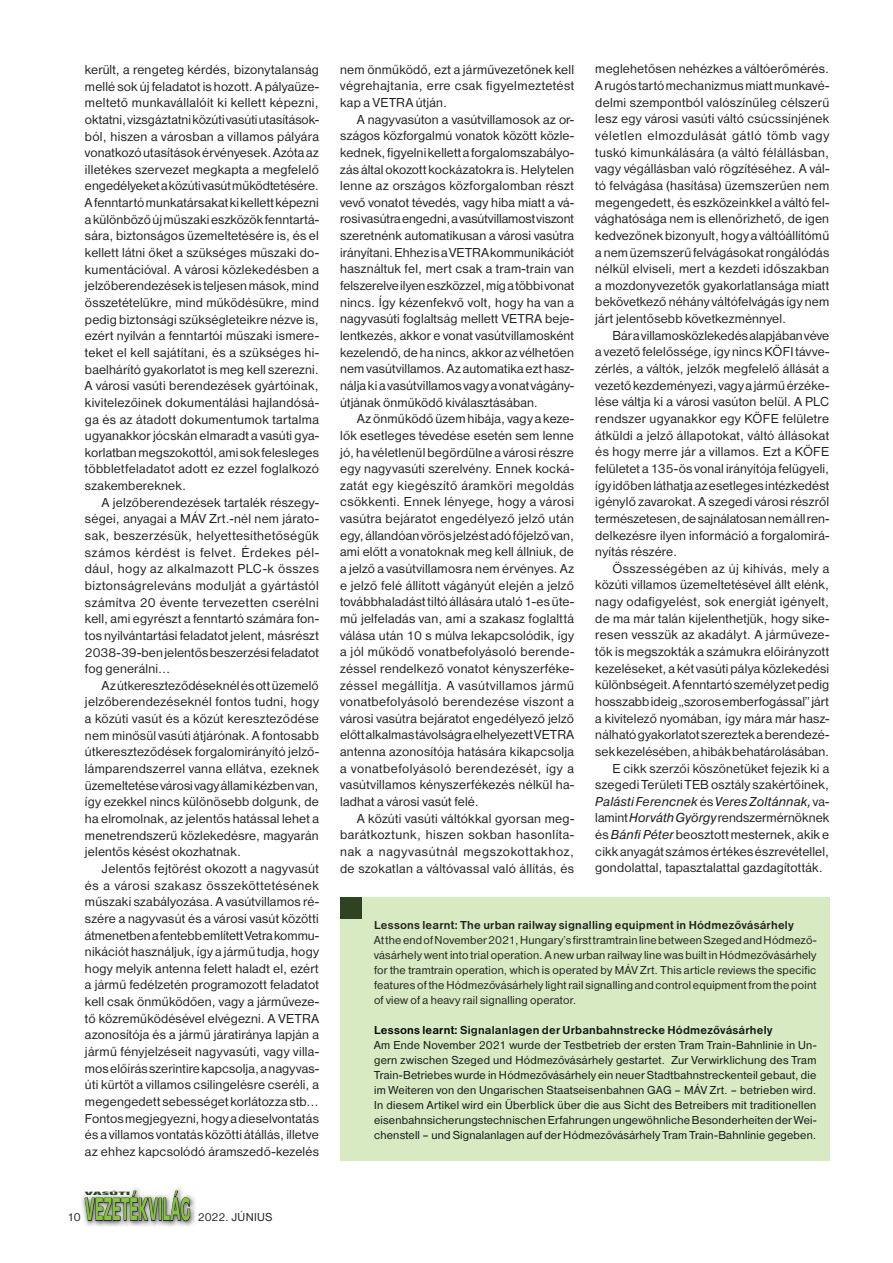
<style>
.page{position:relative;width:893px;height:1263px;background:#fff}
.page>*{position:absolute;margin:0;border:0;box-sizing:border-box;transform-origin:0 0}
.t1{font:700 30px "H Antique Olive";color:#85c441;scale:.5 1}
.t2{font:13.5px/16.6px "Nimbus San DEE";letter-spacing:.015em;color:#231f20;text-align:justify}
.t3{font:italic 13.5px "Nimbus San DEE";letter-spacing:.01em;color:#231f20}
.t4{font:12px/15px "Nimbus San DEE";letter-spacing:.02em;color:#101417}
.t5{font:12px/15px "Nimbus San DEE";letter-spacing:.015em;color:#231f20;text-align:justify}
.t6{font:700 12px "Nimbus San DEE";letter-spacing:.02em;color:#231f20}
.t7{font:700 condensed 4.5px "H Antique Olive";color:#2f4322;scale:4 1}
.s1{font-style:normal}
.s2{font-style:italic}
.s3{font-weight:700;color:#000}
.s4{font-weight:700}
</style>
<div class="page">
<img style="left:81px;top:1188px;width:114px;height:37px">
<svg style="left:84px;top:1190px;width:107px;height:37px"></svg>
<div style="left:340px;top:897px;width:489px;height:264px;background:#d7eac1"></div>
<div style="left:340px;top:897px;width:21px;height:21px;background:#2f4322"></div>
<p class="t2" style="left:85px;top:62px;width:235px">került, a rengeteg kérdés, bizonytalanság mellé sok új feladatot is hozott. A pályaüze&shy;meltető munkavállalóit ki kellett képezni, oktatni, vizsgáztatni közúti vasúti utasítások&shy;ból, hiszen a városban a villamos pályára vonatkozó utasítások érvényesek. Azóta az illetékes szervezet megkapta a megfelelő engedélyeket a közúti vasút működtetésére.<br>A fenntartó munkatársakat ki kellett képezni a különböző új műszaki eszközök fenntartá&shy;sára, biztonságos üzemeltetésére is, és el kellett látni őket a szükséges műszaki do&shy;kumentációval. A városi közlekedésben a jelzőberendezések is teljesen mások, mind összetételükre, mind működésükre, mind pedig biztonsági szükségleteikre nézve is, ezért nyilván a fenntartói műszaki ismere&shy;teket el kell sajátítani, és a szükséges hi&shy;baelhárító gyakorlatot is meg kell szerezni.<br>A városi vasúti berendezések gyártóinak, kivitelezőinek dokumentálási hajlandósá&shy;ga és az átadott dokumentumok tartalma ugyanakkor jócskán elmaradt a vasúti gya&shy;korlatban megszokottól, ami sok felesleges többletfeladatot adott ez ezzel foglalkozó szakembereknek.</p>
<p class="t2" style="left:85px;top:495px;width:235px;text-indent:17px">A jelzőberendezések tartalék részegy&shy;ségei, anyagai a MÁV Zrt.-nél nem járato&shy;sak, beszerzésük, helyettesíthetőségük számos kérdést is felvet. Érdekes pél&shy;dául, hogy az alkalmazott PLC-k összes biztonságreleváns modulját a gyártástól számítva 20 évente tervezetten cserélni kell, ami egyrészt a fenntartó számára fon&shy;tos nyilvántartási feladatot jelent, másrészt 2038-39-ben jelentős beszerzési feladatot fog generálni…</p>
<p class="t2" style="left:85px;top:678px;width:235px;text-indent:17px">Az útkereszteződéseknél és ott üzemelő jelzőberendezéseknél fontos tudni, hogy a közúti vasút és a közút kereszteződése nem minősül vasúti átjárónak. A fontosabb útkereszteződések forgalomirányító jelző&shy;lámparendszerrel vanna ellátva, ezeknek üzemeltetése városi vagy állami kézben van, így ezekkel nincs különösebb dolgunk, de ha elromolnak, az jelentős hatással lehet a menetrendszerű közlekedésre, magyarán jelentős késést okozhatnak.</p>
<p class="t2" style="left:85px;top:861px;width:235px;text-indent:17px">Jelentős fejtörést okozott a nagyvasút és a városi szakasz összeköttetésének műszaki szabályozása. A vasútvillamos ré&shy;szére a nagyvasút és a városi vasút közötti átmenetben a fentebb említett Vetra kommu&shy;nikációt használjuk, így a jármű tudja, hogy hogy melyik antenna felett haladt el, ezért a jármű fedélzetén programozott feladatot kell csak önműködően, vagy a járműveze&shy;tő közreműködésével elvégezni. A VETRA azonosítója és a jármű járatiránya lapján a jármű fényjelzéseit nagyvasúti, vagy villa&shy;mos előírás szerintire kapcsolja, a nagyvas&shy;úti kürtöt a villamos csilingelésre cseréli, a megengedett sebességet korlátozza stb… Fontos megjegyezni, hogy a dieselvontatás és a villamos vontatás közötti átállás, illetve az ehhez kapcsolódó áramszedő-kezelés</p>
<p class="t7" style="left:85px;top:1192px;width:13px">VASÚTI</p>
<h1 class="t1" style="left:85px;top:1191px;width:213px">VEZETÉKVILÁG</h1>
<p class="t5" style="left:67px;top:1210px;width:15px">10</p>
<p class="t5" style="left:198px;top:1210px;width:76px">2022. JÚNIUS</p>
<p class="t2" style="left:340px;top:62px;width:236px">nem önműködő, ezt a járművezetőnek kell végrehajtania, erre csak figyelmeztetést kap a VETRA útján.</p>
<p class="t2" style="left:340px;top:112px;width:235px;text-indent:17px">A nagyvasúton a vasútvillamosok az or&shy;szágos közforgalmú vonatok között közle&shy;kednek, figyelni kellett a forgalomszabályo&shy;zás által okozott kockázatokra is. Helytelen lenne az országos közforgalomban részt vevő vonatot tévedés, vagy hiba miatt a vá&shy;rosi vasútra engedni, a vasútvillamost viszont szeretnénk automatikusan a városi vasútra irányítani. Ehhez is a VETRA kommunikációt használtuk fel, mert csak a tram-train van felszerelve ilyen eszközzel, míg a többi vonat nincs. Így kézenfekvő volt, hogy ha van a nagyvasúti foglaltság mellett VETRA beje&shy;lentkezés, akkor e vonat vasútvillamosként kezelendő, de ha nincs, akkor az vélhetően nem vasútvillamos. Az automatika ezt hasz&shy;nálja ki a vasútvillamos vagy a vonat vágány&shy;útjának önműködő kiválasztásában.</p>
<p class="t2" style="left:340px;top:411px;width:235px;text-indent:17px">Az önműködő üzem hibája, vagy a keze&shy;lők esetleges tévedése esetén sem lenne jó, ha véletlenül begördülne a városi részre egy nagyvasúti szerelvény. Ennek kocká&shy;zatát egy kiegészítő áramköri megoldás csökkenti. Ennek lényege, hogy a városi vasútra bejáratot engedélyező jelző után egy, állandóan vörös jelzést adó főjelző van, ami előtt a vonatoknak meg kell állniuk, de a jelző a vasútvillamosra nem érvényes. Az e jelző felé állított vágányút elején a jelző továbbhaladást tiltó állására utaló 1-es üte&shy;mű jelfeladás van, ami a szakasz foglalttá válása után 10 s múlva lekapcsolódik, így a jól működő vonatbefolyásoló berende&shy;zéssel rendelkező vonatot kényszerféke&shy;zéssel megállítja. A vasútvillamos jármű vonatbefolyásoló berendezése viszont a városi vasútra bejáratot engedélyező jelző előtt alkalmas távolságra elhelyezett VETRA antenna azonosítója hatására kikapcsolja a vonatbefolyásoló berendezését, így a vasútvillamos kényszerfékezés nélkül ha&shy;ladhat a városi vasút felé.</p>
<p class="t2" style="left:340px;top:811px;width:235px;text-indent:17px">A közúti vasúti váltókkal gyorsan meg&shy;barátkoztunk, hiszen sokban hasonlíta&shy;nak a nagyvasútnál megszokottakhoz, de szokatlan a váltóvassal való állítás, és</p>
<p class="t2" style="left:595px;top:61px;width:235px">meglehetősen nehézkes a váltóerőmérés.<br>A rugós tartó mechanizmus miatt munkavé&shy;delmi szempontból valószínűleg célszerű lesz egy városi vasúti váltó csúcssínjének véletlen elmozdulását gátló tömb vagy tuskó kimunkálására (a váltó félállásban, vagy végállásban való rögzítéséhez. A vál&shy;tó felvágása (hasítása) üzemszerűen nem megengedett, és eszközeinkkel a váltó fel&shy;vághatósága nem is ellenőrizhető, de igen kedvezőnek bizonyult, hogy a váltóállítómű a nem üzemszerű felvágásokat rongálódás nélkül elviseli, mert a kezdeti időszakban a mozdonyvezetők gyakorlatlansága miatt bekövetkező néhány váltófelvágás így nem járt jelentősebb következménnyel.</p>
<p class="t2" style="left:595px;top:328px;width:235px;text-indent:17px">Bár a villamosközlekedés alapjában véve a vezető felelőssége, így nincs KÖFI távve&shy;zérlés, a váltók, jelzők megfelelő állását a vezető kezdeményezi, vagy a jármű érzéke&shy;lése váltja ki a városi vasúton belül. A PLC rendszer ugyanakkor egy KÖFE felületre átküldi a jelző állapotokat, váltó állásokat és hogy merre jár a villamos. Ezt a KÖFE felületet a 135-ös vonal irányítója felügyeli, így időben láthatja az esetleges intézkedést igénylő zavarokat. A szegedi városi részről természetesen, de sajnálatosan nem áll ren&shy;delkezésre ilyen információ a forgalomirá&shy;nyítás részére.</p>
<p class="t2" style="left:612px;top:561px;width:218px">Összességében az új kihívás, mely a</p>
<p class="t2" style="left:595px;top:577px;width:235px">közúti villamos üzemeltetésével állt elénk,</p>
<p class="t2" style="left:595px;top:594px;width:235px">nagy odafigyelést, sok energiát igényelt,</p>
<p class="t2" style="left:595px;top:611px;width:235px">de ma már talán kijelenthetjük, hogy sike-</p>
<p class="t2" style="left:595px;top:627px;width:235px">resen vesszük az akadályt. A járműveze-</p>
<p class="t2" style="left:595px;top:644px;width:235px">tők is megszokták a számukra előirányzott</p>
<p class="t2" style="left:595px;top:661px;width:235px">kezeléseket, a két vasúti pálya közlekedési</p>
<p class="t2" style="left:595px;top:677px;width:235px">különbségeit. A fenntartó személyzet pedig</p>
<p class="t2" style="left:595px;top:694px;width:235px">hosszabb ideig „szoros emberfogással” járt</p>
<p class="t2" style="left:595px;top:711px;width:235px">a kivitelező nyomában, így mára már hasz-</p>
<p class="t2" style="left:595px;top:727px;width:235px">nálható gyakorlatot szereztek a berendezé-</p>
<p class="t2" style="left:595px;top:744px;width:235px">sek kezelésében, a hibák behatárolásában.</p>
<p class="t2" style="left:612px;top:761px;width:218px">E cikk szerzői köszönetüket fejezik ki a</p>
<p class="t2" style="left:595px;top:777px;width:235px">szegedi Területi TEB osztály szakértőinek,</p>
<p class="t3" style="left:595px;top:796px;width:235px">Palásti Ferencnek <span class="s1">és</span> Veres Zoltánnak, <span class="s1">va-</span></p>
<p class="t2" style="left:595px;top:810px;width:235px">lamint <span class="s2">Horváth György</span> rendszermérnöknek</p>
<p class="t2" style="left:595px;top:827px;width:235px">és <span class="s2">Bánfi Péter</span> beosztott mesternek, akik e</p>
<p class="t2" style="left:595px;top:844px;width:235px">cikk anyagát számos értékes észrevétellel,</p>
<p class="t2" style="left:595px;top:860px;width:229px">gondolattal, tapasztalattal gazdagították.</p>
<p class="t6" style="left:374px;top:920px;width:421px">Lessons learnt: The urban railway signalling equipment in Hódmezővásárhely</p>
<p class="t5" style="left:374px;top:933px;width:444px">At the end of November 2021, Hungary’s first tramtrain line between Szeged and Hódmező&shy;vásárhely went into trial operation. A new urban railway line was built in Hódmezővásárhely for the tramtrain operation, which is operated by MÁV Zrt. This article reviews the specific features of the Hódmezővásárhely light rail signalling and control equipment from the point of view of a heavy rail signalling operator.</p>
<p class="t4" style="left:374px;top:1023px;width:444px"><span class="s3">Lessons learnt:</span> <span class="s4">Signalanlagen der Urbanbahnstrecke Hódmezővásárhely<br></span>Am Ende November 2021 wurde der Testbetrieb der ersten Tram Train-Bahnlinie in Un&shy;gern zwischen Szeged und Hódmezővásárhely gestartet. Zur Verwirklichung des Tram Train-Betriebes wurde in Hódmezővásárhely ein neuer Stadtbahnstreckenteil gebaut, die im Weiteren von den Ungarischen Staatseisenbahnen GAG – MÁV Zrt. – betrieben wird.<br>In diesem Artikel wird ein Überblick über die aus Sicht des Betreibers mit traditionellen eisenbahnsicherungstechnischen Erfahrungen ungewöhnliche Besonderheiten der Wei&shy;chenstell – und Signalanlagen auf der Hódmezővásárhely Tram Train-Bahnlinie gegeben.</p>
</div>
